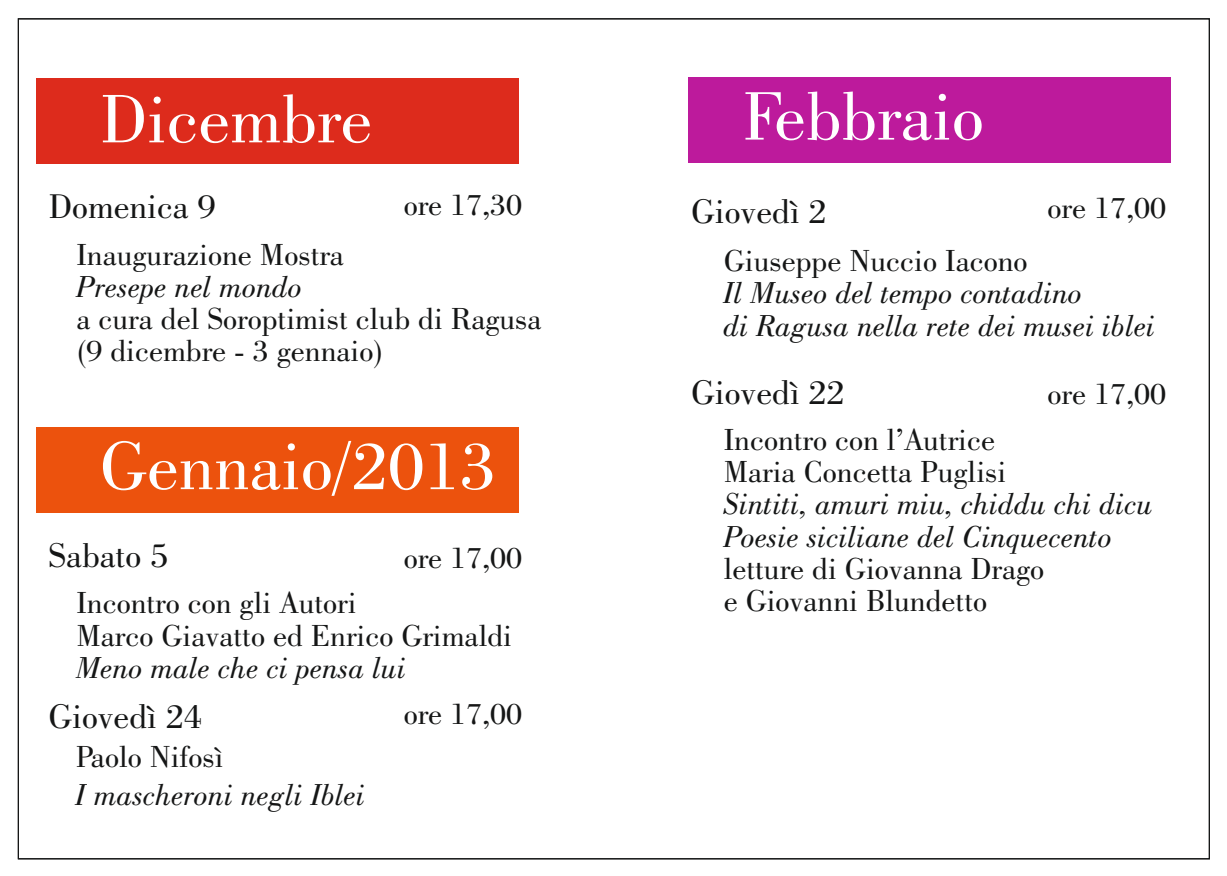
<style>
.page{position:relative;width:1227px;height:876px;background:#fff}
.page>*{position:absolute;margin:0;border:0;box-sizing:border-box;transform-origin:0 0}
.t1{font:72px "Bodoni BT";color:#fff}
.t2{font:36px "Bodoni BT";color:#151616}
.t3{font:32px/32.2px "Bodoni BT";color:#151616}
.t4{font:italic 32px/32.2px "Bodoni BT";color:#151616}
</style>
<div class="page">
<div style="left:36px;top:427px;width:482px;height:85px;background:#ec520d"></div>
<div style="left:36px;top:79px;width:482px;height:85px;background:#dd2b1c"></div>
<div style="left:688px;top:77px;width:482px;height:85px;background:#bd1a9c"></div>
<h1 class="t1" style="left:100px;top:87px;width:274px">Dicembre</h1>
<p class="t2" style="left:49px;top:190px;width:169px">Domenica 9</p>
<p class="t3" style="left:76px;top:240px;width:269px">Inaugurazione Mostra</p>
<p class="t4" style="left:76px;top:272px;width:228px">Presepe nel mondo</p>
<p class="t3" style="left:76px;top:304px;width:467px">a cura del Soroptimist club di Ragusa (9 dicembre - 3 gennaio)</p>
<p class="t3" style="left:404px;top:190px;width:120px">ore 17,30</p>
<h1 class="t1" style="left:100px;top:434px;width:398px">Gennaio/2013</h1>
<p class="t2" style="left:49px;top:539px;width:121px">Sabato 5</p>
<p class="t3" style="left:76px;top:588px;width:437px">Incontro con gli Autori<br>Marco Giavatto ed Enrico Grimaldi</p>
<p class="t4" style="left:76px;top:653px;width:332px">Meno male che ci pensa lui</p>
<p class="t2" style="left:49px;top:700px;width:155px">Giovedì 24</p>
<p class="t3" style="left:76px;top:742px;width:149px">Paolo Nifosì</p>
<p class="t4" style="left:76px;top:780px;width:291px">I mascheroni negli Iblei</p>
<p class="t3" style="left:404px;top:543px;width:120px">ore 17,00</p>
<p class="t3" style="left:404px;top:699px;width:120px">ore 17,00</p>
<h1 class="t1" style="left:742px;top:85px;width:243px">Febbraio</h1>
<p class="t3" style="left:1047px;top:193px;width:120px">ore 17,00</p>
<p class="t2" style="left:691px;top:195px;width:137px">Giovedì 2</p>
<p class="t3" style="left:724px;top:247px;width:305px">Giuseppe Nuccio Iacono</p>
<p class="t4" style="left:724px;top:279px;width:433px">Il Museo del tempo contadino<br>di Ragusa nella rete dei musei iblei</p>
<p class="t2" style="left:691px;top:376px;width:155px">Giovedì 22</p>
<p class="t3" style="left:723px;top:425px;width:284px">Incontro con l’Autrice<br>Maria Concetta Puglisi</p>
<p class="t4" style="left:723px;top:489px;width:431px">Sintiti, amuri miu, chiddu chi dicu<br>Poesie siciliane del Cinquecento</p>
<p class="t3" style="left:723px;top:554px;width:322px">letture di Giovanna Drago e Giovanni Blundetto</p>
<p class="t3" style="left:1047px;top:379px;width:120px">ore 17,00</p>
</div>
